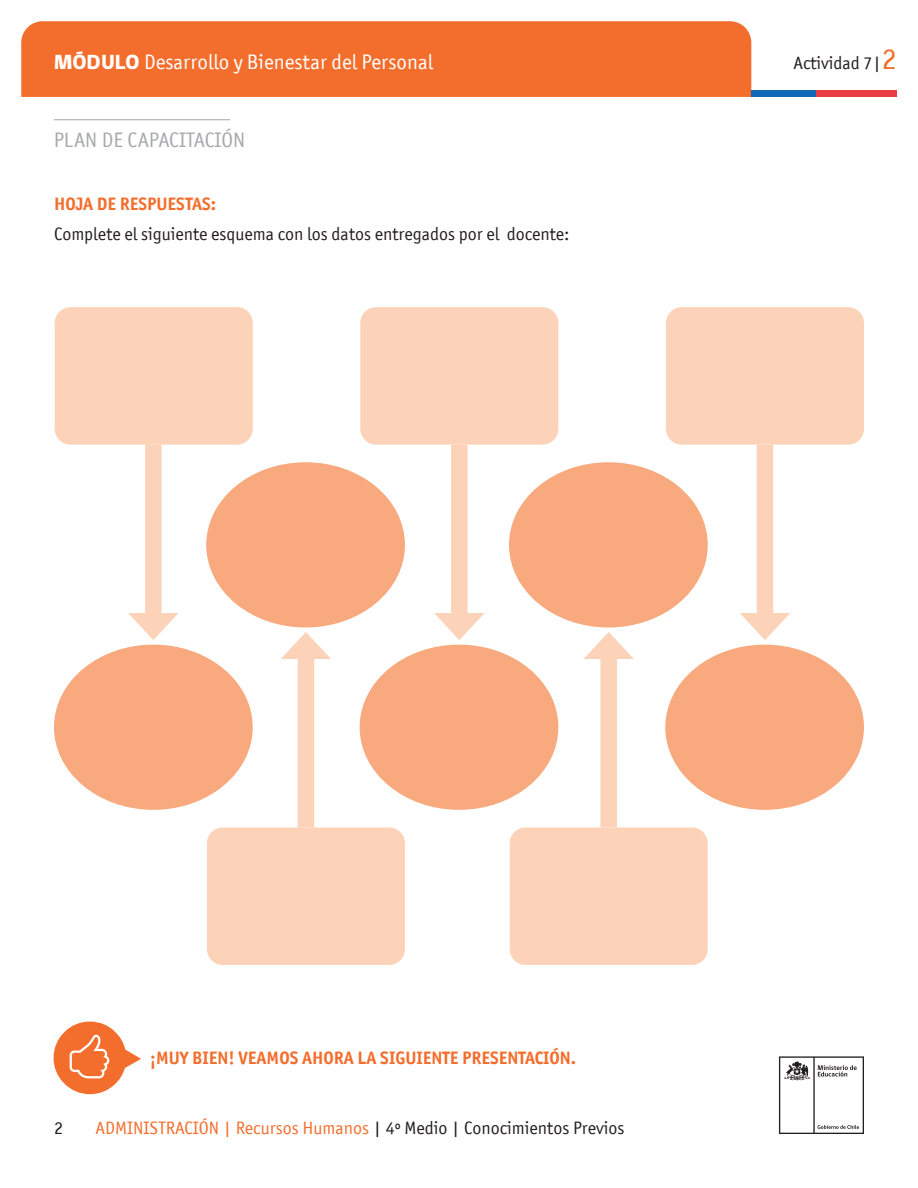
<style>
.page{position:relative;width:918px;height:1188px;background:#fff}
.page>*{position:absolute;margin:0;border:0;box-sizing:border-box;transform-origin:0 0}
.t1{font:21px "Officina San ITC";color:#fff}
.t2{font:21px "Officina San ITC";color:#a8a9ad}
.texto_tabla{font:18px "Officina San ITC";color:#231f20}
.titluo_3{font:700 18px "Officina San ITC";color:#f36e2d}
.t3{font:18px "Officina San ITC";color:#f36e2d}
.s1{font-family:"gob CL";font-weight:800}
.s2{font-size:30px;color:#f36e2d}
.s3{color:#231f20}
</style>
<div class="page">
<svg style="left:779px;top:1056px;width:85px;height:78px"></svg>
<div style="left:21px;top:21px;width:730px;height:76px;background:#f36e2d"></div>
<div style="left:751px;top:90px;width:65px;height:7px;background:#0f69b4"></div>
<div style="left:816px;top:90px;width:81px;height:7px;background:#eb3c46"></div>
<svg style="left:53px;top:1021px;width:88px;height:74px"></svg>
<hr style="left:54px;top:119px;width:176px;height:1px;background:#a8a9ad">
<div style="left:55px;top:307px;width:198px;height:138px;background:#fcd3b8;border-radius:16px"></div>
<div style="left:145px;top:445px;width:17px;height:179px;background:#fcd3b8"></div>
<svg style="left:128px;top:613px;width:51px;height:27px"></svg>
<div style="left:54px;top:645px;width:199px;height:165px;background:#f8aa7e;border-radius:50%"></div>
<div style="left:360px;top:307px;width:198px;height:138px;background:#fcd3b8;border-radius:16px"></div>
<div style="left:451px;top:445px;width:17px;height:179px;background:#fcd3b8"></div>
<svg style="left:434px;top:613px;width:51px;height:27px"></svg>
<div style="left:360px;top:645px;width:198px;height:165px;background:#f8aa7e;border-radius:50%"></div>
<div style="left:666px;top:307px;width:198px;height:138px;background:#fcd3b8;border-radius:16px"></div>
<div style="left:757px;top:445px;width:16px;height:179px;background:#fcd3b8"></div>
<svg style="left:740px;top:613px;width:50px;height:27px"></svg>
<div style="left:665px;top:645px;width:199px;height:165px;background:#f8aa7e;border-radius:50%"></div>
<div style="left:207px;top:827px;width:198px;height:138px;background:#fcd3b8;border-radius:16px"></div>
<div style="left:298px;top:649px;width:16px;height:178px;background:#fcd3b8"></div>
<svg style="left:281px;top:632px;width:50px;height:27px"></svg>
<div style="left:206px;top:462px;width:199px;height:166px;background:#f8aa7e;border-radius:50%"></div>
<div style="left:510px;top:827px;width:198px;height:138px;background:#fcd3b8;border-radius:16px"></div>
<div style="left:600px;top:649px;width:17px;height:178px;background:#fcd3b8"></div>
<svg style="left:584px;top:632px;width:50px;height:27px"></svg>
<div style="left:509px;top:462px;width:199px;height:166px;background:#f8aa7e;border-radius:50%"></div>
<p class="t1" style="left:54px;top:50px;width:381px"><span class="s1">MÓDULO</span> Desarrollo y Bienestar del Personal</p>
<p class="texto_tabla" style="left:794px;top:53px;width:105px">Actividad 7|<span class="s2">2</span></p>
<p class="t2" style="left:54px;top:128px;width:193px">PLAN DE CAPACITACIÓN</p>
<p class="titluo_3" style="left:54px;top:193px;width:164px">HOJA DE RESPUESTAS:</p>
<p class="texto_tabla" style="left:54px;top:223px;width:517px">Complete el siguiente esquema con los datos entregados por el docente:</p>
<p class="titluo_3" style="left:150px;top:1047px;width:428px">¡MUY BIEN! VEAMOS AHORA LA SIGUIENTE PRESENTACIÓN.</p>
<p class="texto_tabla" style="left:54px;top:1118px;width:10px">2</p>
<p class="t3" style="left:95px;top:1118px;width:531px">ADMINISTRACIÓN | Recursos Humanos <span class="s3">| 4º Medio | Conocimientos Previos</span></p>
</div>
